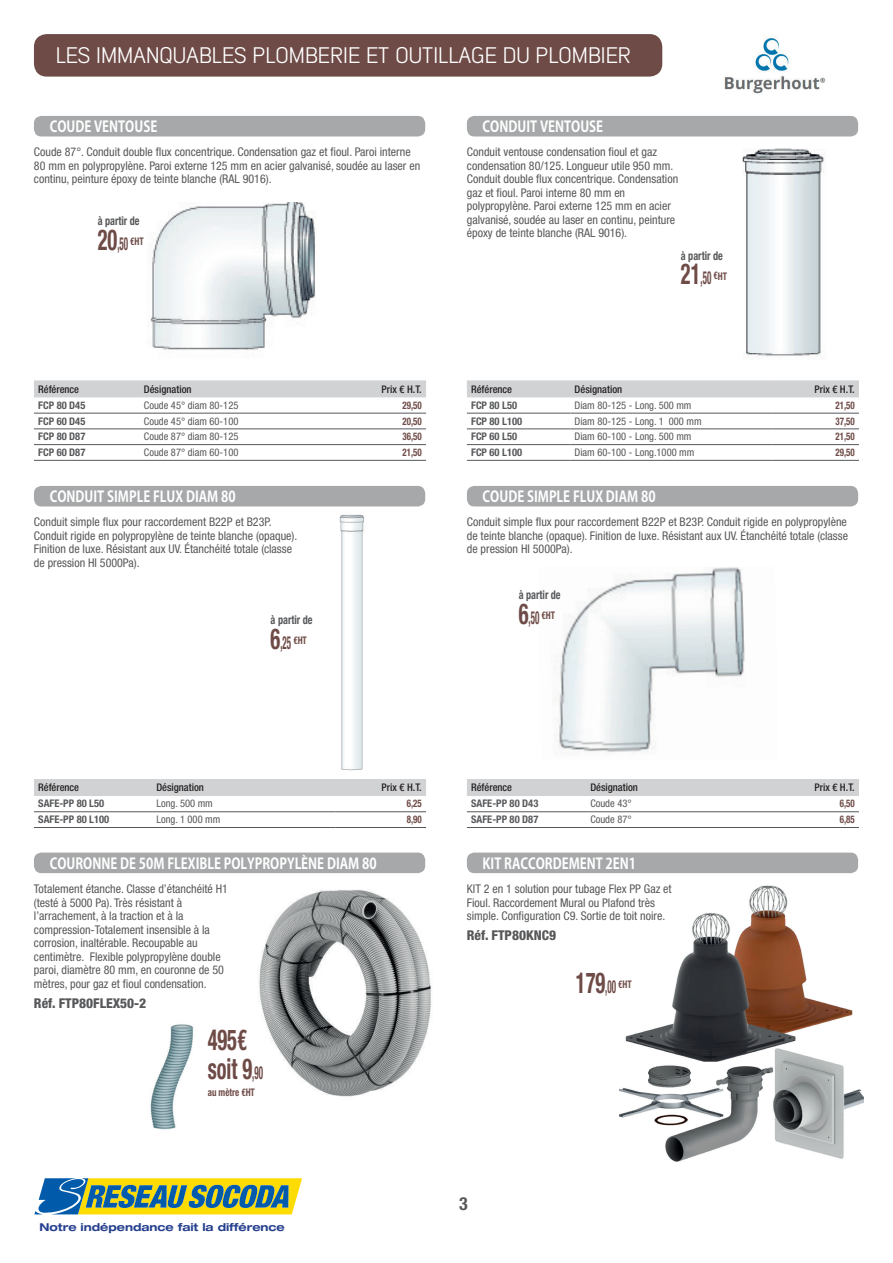
<style>
.page{position:relative;width:893px;height:1263px;background:#fff}
.page>*{position:absolute;margin:0;border:0;box-sizing:border-box;transform-origin:0 0}
.t1{font:700 condensed 28.8px/28.8px "Helvetica Neue LT Std";color:#6e4b47;scale:.71 1}
.t2{font:22.5px "Lintel";letter-spacing:-.03em;color:#fff}
.t3{font:700 condensed 18px "Helvetica Neue LT Std";color:#6e4b47;scale:.5 1}
.t4{font:700 condensed 18px "Helvetica Neue LT Std";color:#57585a}
.t5{font:15px "Koz Go Pr 6 N Bold 90 msp RKSJ H";color:#fff;scale:.85 1}
.t6{font:800 condensed 13.5px "Helvetica Neue";color:#57585a}
.t7{font:condensed 12px/13.5px "Helvetica Neue LT Std";color:#57585a}
.t8{font:700 condensed 12px "Helvetica Neue LT Std";color:#57585a;scale:.85 1}
.t9{font:700 expanded 10.8px "Helvetica Neue LT Std";color:#253f8e}
.t10{font:condensed 10.5px "Helvetica Neue LT Std";color:#57585a}
.t11{font:500 condensed 10.5px "Helvetica Neue LT Std";color:#231f20}
.t12{font:700 condensed 10.5px "Helvetica Neue LT Std";color:#57585a}
.t13{font:700 condensed 10.5px "Helvetica Neue LT Std";color:#6e4b47;scale:.85 1}
.s1{font-size:28.8px}
.s2{font-size:18px}
</style>
<div class="page">
<svg style="left:34px;top:1178px;width:268px;height:37px;background:#8fa666"></svg>
<div style="left:34px;top:34px;width:628px;height:43px;background:#6e4b47;border-radius:13px"></div>
<img style="left:724px;top:37px;width:102px;height:57px">
<img style="left:150px;top:202px;width:165px;height:149px">
<div style="left:34px;top:116px;width:391px;height:20px;background:#a6a8a9;border-radius:8px"></div>
<div style="left:34px;top:380px;width:392px;height:17px;background:#d1d2d4"></div>
<hr style="left:34px;top:413px;width:392px;height:1px;background:#57585a">
<hr style="left:34px;top:429px;width:392px;height:1px;background:#57585a">
<hr style="left:34px;top:444px;width:392px;height:1px;background:#57585a">
<hr style="left:34px;top:460px;width:392px;height:1px;background:#57585a">
<img style="left:717px;top:136px;width:119px;height:222px">
<div style="left:467px;top:116px;width:391px;height:20px;background:#a6a8a9;border-radius:7px"></div>
<div style="left:467px;top:380px;width:392px;height:17px;background:#d1d2d4"></div>
<hr style="left:467px;top:413px;width:103px;height:1px;background:#57585a">
<hr style="left:570px;top:413px;width:203px;height:1px;background:#57585a">
<hr style="left:773px;top:413px;width:86px;height:1px;background:#57585a">
<hr style="left:467px;top:429px;width:103px;height:1px;background:#57585a">
<hr style="left:570px;top:429px;width:203px;height:1px;background:#57585a">
<hr style="left:773px;top:429px;width:86px;height:1px;background:#57585a">
<hr style="left:467px;top:444px;width:103px;height:1px;background:#57585a">
<hr style="left:570px;top:444px;width:203px;height:1px;background:#57585a">
<hr style="left:773px;top:444px;width:86px;height:1px;background:#57585a">
<hr style="left:467px;top:460px;width:103px;height:1px;background:#57585a">
<hr style="left:570px;top:460px;width:203px;height:1px;background:#57585a">
<hr style="left:773px;top:460px;width:86px;height:1px;background:#57585a">
<img style="left:339px;top:514px;width:25px;height:257px">
<div style="left:34px;top:486px;width:391px;height:20px;background:#a6a8a9;border-radius:8px"></div>
<div style="left:34px;top:779px;width:392px;height:17px;background:#d1d2d4"></div>
<hr style="left:34px;top:811px;width:302px;height:1px;background:#57585a">
<hr style="left:336px;top:811px;width:90px;height:1px;background:#57585a">
<hr style="left:34px;top:827px;width:302px;height:1px;background:#57585a">
<hr style="left:336px;top:827px;width:90px;height:1px;background:#57585a">
<img style="left:555px;top:567px;width:190px;height:187px">
<div style="left:467px;top:486px;width:391px;height:20px;background:#a6a8a9;border-radius:7px"></div>
<div style="left:467px;top:779px;width:392px;height:17px;background:#d1d2d4"></div>
<hr style="left:467px;top:811px;width:392px;height:1px;background:#57585a">
<hr style="left:467px;top:827px;width:392px;height:1px;background:#57585a">
<img style="left:259px;top:889px;width:173px;height:208px">
<div style="left:34px;top:853px;width:391px;height:20px;background:#a6a8a9;border-radius:8px"></div>
<img style="left:150px;top:1024px;width:44px;height:106px">
<img style="left:619px;top:886px;width:245px;height:275px">
<div style="left:467px;top:853px;width:391px;height:20px;background:#a6a8a9;border-radius:7px"></div>
<h2 class="t2" style="left:55px;top:42px;width:577px">LES IMMANQUABLES PLOMBERIE ET OUTILLAGE DU PLOMBIER</h2>
<p class="t5" style="left:50px;top:121px;width:128px">COUDE VENTOUSE</p>
<p class="t7" style="left:34px;top:146px;width:388px">Coude 87°. Conduit double flux concentrique. Condensation gaz et fioul. Paroi interne<br>80 mm en polypropylène. Paroi externe 125 mm en acier galvanisé, soudée au laser en continu, peinture époxy de teinte blanche (RAL 9016).</p>
<p class="t8" style="left:98px;top:214px;width:51px">à partir de</p>
<h3 class="t3" style="left:98px;top:233px;width:94px"><span class="s1">20</span>,50 <sup>€HT</sup></h3>
<p class="t11" style="left:38px;top:385px;width:42px">Référence</p>
<p class="t11" style="left:144px;top:385px;width:49px">Désignation</p>
<p class="t11" style="left:382px;top:385px;width:42px">Prix € H.T.</p>
<p class="t12" style="left:38px;top:399px;width:49px">FCP 80 D45</p>
<p class="t10" style="left:144px;top:401px;width:96px">Coude 45° diam 80-125</p>
<p class="t13" style="left:402px;top:399px;width:24px">29,50</p>
<p class="t12" style="left:38px;top:415px;width:49px">FCP 60 D45</p>
<p class="t10" style="left:144px;top:417px;width:96px">Coude 45° diam 60-100</p>
<p class="t13" style="left:402px;top:415px;width:24px">20,50</p>
<p class="t12" style="left:38px;top:431px;width:49px">FCP 80 D87</p>
<p class="t10" style="left:144px;top:433px;width:96px">Coude 87° diam 80-125</p>
<p class="t13" style="left:402px;top:431px;width:24px">36,50</p>
<p class="t12" style="left:38px;top:446px;width:49px">FCP 60 D87</p>
<p class="t10" style="left:144px;top:449px;width:96px">Coude 87° diam 60-100</p>
<p class="t13" style="left:402px;top:446px;width:24px">21,50</p>
<p class="t5" style="left:50px;top:491px;width:220px">CONDUIT SIMPLE FLUX DIAM 80</p>
<p class="t7" style="left:34px;top:516px;width:265px">Conduit simple flux pour raccordement B22P et B23P.<br>Conduit rigide en polypropylène de teinte blanche (opaque).<br>Finition de luxe. Résistant aux UV. Étanchéité totale (classe de pression HI 5000Pa).</p>
<p class="t8" style="left:271px;top:613px;width:51px">à partir de</p>
<h3 class="t3" style="left:271px;top:632px;width:74px"><span class="s1">6</span>,25 <sup>€HT</sup></h3>
<p class="t5" style="left:483px;top:121px;width:143px">CONDUIT VENTOUSE</p>
<p class="t7" style="left:467px;top:146px;width:213px">Conduit ventouse condensation fioul et gaz condensation 80/125. Longueur utile 950 mm.<br>Conduit double flux concentrique. Condensation gaz et fioul. Paroi interne 80 mm en polypropylène. Paroi externe 125 mm en acier galvanisé, soudée au laser en continu, peinture époxy de teinte blanche (RAL 9016).</p>
<p class="t8" style="left:681px;top:248px;width:51px">à partir de</p>
<h3 class="t3" style="left:681px;top:267px;width:94px"><span class="s1">21</span>,50 <sup>€HT</sup></h3>
<p class="t11" style="left:471px;top:385px;width:42px">Référence</p>
<p class="t11" style="left:575px;top:385px;width:49px">Désignation</p>
<p class="t11" style="left:814px;top:385px;width:42px">Prix € H.T.</p>
<p class="t12" style="left:471px;top:399px;width:48px">FCP 80 L50</p>
<p class="t10" style="left:575px;top:401px;width:118px">Diam 80-125 - Long. 500 mm</p>
<p class="t13" style="left:835px;top:399px;width:24px">21,50</p>
<p class="t12" style="left:471px;top:415px;width:53px">FCP 80 L100</p>
<p class="t10" style="left:575px;top:417px;width:128px">Diam 80-125 - Long. 1 000 mm</p>
<p class="t13" style="left:835px;top:415px;width:24px">37,50</p>
<p class="t12" style="left:471px;top:431px;width:48px">FCP 60 L50</p>
<p class="t10" style="left:575px;top:433px;width:118px">Diam 60-100 - Long. 500 mm</p>
<p class="t13" style="left:835px;top:431px;width:24px">21,50</p>
<p class="t12" style="left:471px;top:446px;width:53px">FCP 60 L100</p>
<p class="t10" style="left:575px;top:449px;width:121px">Diam 60-100 - Long.1000 mm</p>
<p class="t13" style="left:835px;top:446px;width:24px">29,50</p>
<p class="t5" style="left:483px;top:491px;width:205px">COUDE SIMPLE FLUX DIAM 80</p>
<p class="t7" style="left:467px;top:516px;width:383px;text-align:justify">Conduit simple flux pour raccordement B22P et B23P. Conduit rigide en polypropylène de teinte blanche (opaque). Finition de luxe. Résistant aux UV. Étanchéité totale (classe de pression HI 5000Pa).</p>
<p class="t8" style="left:519px;top:588px;width:51px">à partir de</p>
<h3 class="t3" style="left:519px;top:607px;width:74px"><span class="s1">6</span>,50 <sup>€HT</sup></h3>
<p class="t11" style="left:38px;top:784px;width:42px">Référence</p>
<p class="t11" style="left:156px;top:784px;width:49px">Désignation</p>
<p class="t11" style="left:382px;top:784px;width:42px">Prix € H.T.</p>
<p class="t12" style="left:38px;top:798px;width:68px">SAFE-PP 80 L50</p>
<p class="t10" style="left:156px;top:800px;width:58px">Long. 500 mm</p>
<p class="t13" style="left:407px;top:798px;width:19px">6,25</p>
<p class="t12" style="left:38px;top:814px;width:73px">SAFE-PP 80 L100</p>
<p class="t10" style="left:156px;top:816px;width:66px">Long. 1 000 mm</p>
<p class="t13" style="left:407px;top:814px;width:19px">8,90</p>
<p class="t5" style="left:50px;top:858px;width:386px">COURONNE DE 50M FLEXIBLE POLYPROPYLÈNE DIAM 80</p>
<p class="t7" style="left:34px;top:883px;width:196px">Totalement étanche. Classe d’étanchéité H1 (testé à 5000 Pa). Très résistant à l’arrachement, à la traction et à la compression-Totalement insensible à la corrosion, inaltérable. Recoupable au centimètre. Flexible polypropylène double paroi, diamètre 80 mm, en couronne de 50 mètres, pour gaz et fioul condensation.</p>
<p class="t6" style="left:34px;top:998px;width:114px">Réf. FTP80FLEX50-2</p>
<h1 class="t1" style="left:208px;top:1026px;width:79px">495€ soit 9<span class="s2">,90</span></h1>
<p class="t13" style="left:208px;top:1086px;width:57px">au mètre €HT</p>
<p class="t11" style="left:471px;top:784px;width:42px">Référence</p>
<p class="t11" style="left:590px;top:784px;width:49px">Désignation</p>
<p class="t11" style="left:814px;top:784px;width:42px">Prix € H.T.</p>
<p class="t12" style="left:471px;top:798px;width:69px">SAFE-PP 80 D43</p>
<p class="t10" style="left:590px;top:800px;width:43px">Coude 43°</p>
<p class="t13" style="left:840px;top:798px;width:19px">6,50</p>
<p class="t12" style="left:471px;top:814px;width:69px">SAFE-PP 80 D87</p>
<p class="t10" style="left:590px;top:816px;width:43px">Coude 87°</p>
<p class="t13" style="left:840px;top:814px;width:19px">6,85</p>
<p class="t5" style="left:483px;top:858px;width:182px">KIT RACCORDEMENT 2EN1</p>
<p class="t7" style="left:467px;top:883px;width:206px">KIT 2 en 1 solution pour tubage Flex PP Gaz et<br>Fioul. Raccordement Mural ou Plafond très simple. Configuration C9. Sortie de toit noire.</p>
<p class="t6" style="left:467px;top:931px;width:91px">Réf. FTP80KNC9</p>
<h1 class="t1" style="left:576px;top:968px;width:80px">179<span class="s2">,00</span> <sup>€HT</sup></h1>
<p class="t9" style="left:39px;top:1221px;width:247px">Notre indépendance fait la différence</p>
<h3 class="t4" style="left:459px;top:1193px;width:10px">3</h3>
</div>
